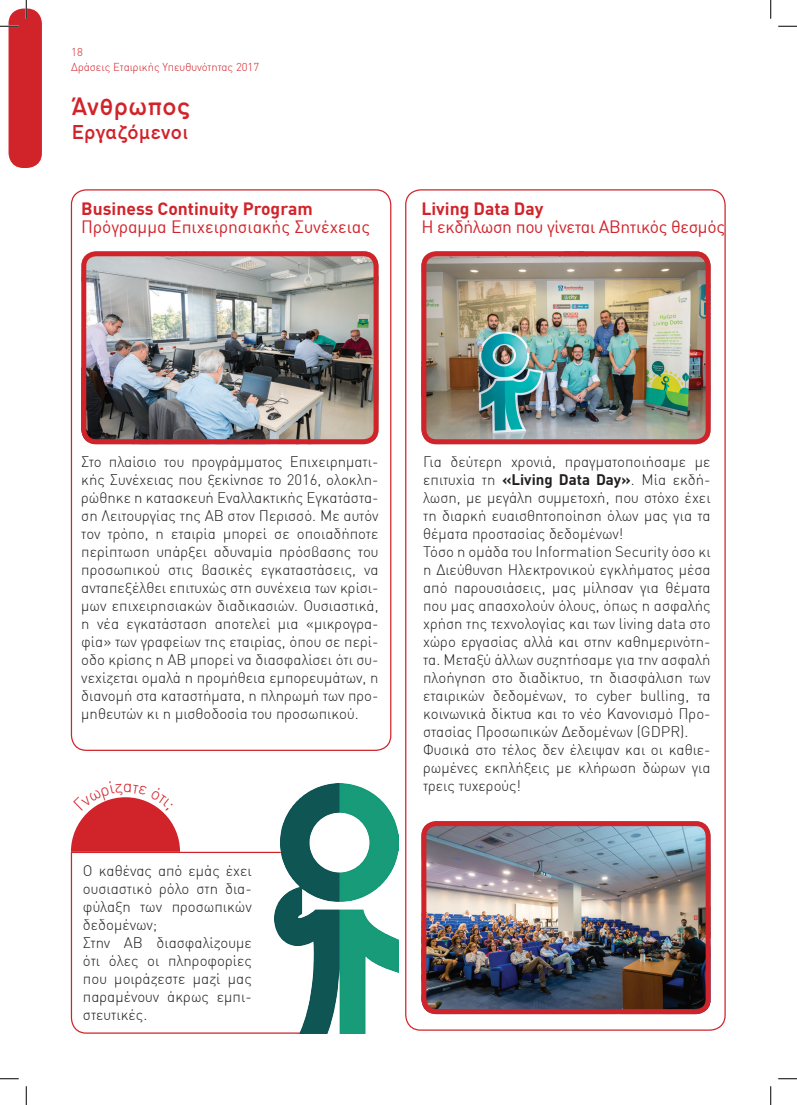
<style>
.page{position:relative;width:797px;height:1105px;background:#fff}
.page>*{position:absolute;margin:0;border:0;box-sizing:border-box;transform-origin:0 0}
.t1{font:500 25px "CF Dromon";letter-spacing:-.005em;color:#d1232a}
.t2{font:500 20px "CF Dromon";letter-spacing:-.015em;color:#d1232a}
.t3{font:17.5px "DIN Greek";letter-spacing:-.01em;color:#d1232a}
.t4{font:700 17.5px "DIN Greek";color:#d1232a}
.t5{font:300 15px/18px "DIN Greek";color:#231f20}
.t6{font:300 11.25px "DIN Greek";color:#d1232a}
.s1{font-weight:700}
</style>
<div class="page">
<div style="left:9px;top:9px;width:33px;height:159px;background:#d1232a;border-radius:15px"></div>
<svg style="left:70px;top:851px;width:204px;height:183px"></svg>
<img style="left:87px;top:257px;width:291px;height:187px">
<div style="left:81px;top:251px;width:297px;height:193px;border:5px solid #d1232a;border-radius:13px"></div>
<img style="left:427px;top:257px;width:283px;height:187px">
<div style="left:421px;top:251px;width:289px;height:193px;border:5px solid #d1232a;border-radius:13px"></div>
<img style="left:427px;top:822px;width:283px;height:192px">
<div style="left:421px;top:821px;width:289px;height:193px;border:5px solid #d1232a;border-radius:13px"></div>
<img style="left:274px;top:783px;width:124px;height:251px">
<svg style="left:0;top:25px;width:19px;height:2px"></svg>
<svg style="left:778px;top:25px;width:19px;height:2px"></svg>
<svg style="left:0;top:1078px;width:19px;height:1px"></svg>
<svg style="left:778px;top:1078px;width:19px;height:1px"></svg>
<svg style="left:25px;top:0;width:2px;height:19px"></svg>
<svg style="left:25px;top:1086px;width:2px;height:19px"></svg>
<svg style="left:770px;top:0;width:1px;height:19px"></svg>
<svg style="left:770px;top:1086px;width:1px;height:19px"></svg>
<svg style="left:71px;top:797px;width:109px;height:55px"></svg>
<p class="t6" style="left:71px;top:46px;width:13px">18</p>
<p class="t6" style="left:71px;top:61px;width:189px">Δράσεις Εταιρικής Yπευθυνότητας 2017</p>
<h1 class="t1" style="left:71px;top:90px;width:120px">Άνθρωπος</h1>
<h2 class="t2" style="left:71px;top:119px;width:118px">Εργαζόμενοι</h2>
<p class="t4" style="left:81px;top:199px;width:233px">Business Continuity Program</p>
<p class="t3" style="left:81px;top:217px;width:290px">Πρόγραμμα Επιχειρησιακής Συνέχειας</p>
<p class="t4" style="left:421px;top:199px;width:124px">Living Data Day</p>
<p class="t3" style="left:421px;top:217px;width:305px">Η εκδήλωση που γίνεται ΑΒητικός θεσμός</p>
<p class="t5" style="left:81px;top:453px;width:299px;text-align:justify">Στο πλαίσιο του προγράμματος Επιχειρηματι&shy;κής Συνέχειας που ξεκίνησε το 2016, ολοκλη&shy;ρώθηκε η κατασκευή Εναλλακτικής Εγκατάστα&shy;ση Λειτουργίας της ΑΒ στον Περισσό. Με αυτόν τον τρόπο, η εταιρία μπορεί σε οποιαδήποτε περίπτωση υπάρξει αδυναμία πρόσβασης του προσωπικού στις βασικές εγκαταστάσεις, να ανταπεξέλθει επιτυχώς στη συνέχεια των κρίσι&shy;μων επιχειρησιακών διαδικασιών. Ουσιαστικά, η νέα εγκατάσταση αποτελεί μια «μικρογρα&shy;φία» των γραφείων της εταιρίας, όπου σε περί&shy;οδο κρίσης η ΑΒ μπορεί να διασφαλίσει ότι συ&shy;νεχίζεται ομαλά η προμήθεια εμπορευμάτων, η διανομή στα καταστήματα, η πληρωμή των προ&shy;μηθευτών κι η μισθοδοσία του προσωπικού.</p>
<p class="t5" style="left:423px;top:453px;width:289px">Για δεύτερη χρονιά, πραγματοποιήσαμε με επιτυχία τη <span class="s1">«Living Data Day»</span>. Μία εκδή&shy;λωση, με μεγάλη συμμετοχή, που στόχο έχει τη διαρκή ευαισθητοποίηση όλων μας για τα θέματα προστασίας δεδομένων!<br>Τόσο η ομάδα του Information Security όσο κι η Διεύθυνση Ηλεκτρονικού εγκλήματος μέσα από παρουσιάσεις, μας μίλησαν για θέματα που μας απασχολούν όλους, όπως η ασφαλής χρήση της τεχνολογίας και των living data στο χώρο εργασίας αλλά και στην καθημερινότη&shy;τα. Μεταξύ άλλων συζητήσαμε για την ασφαλή πλοήγηση στο διαδίκτυο, τη διασφάλιση των εταιρικών δεδομένων, το cyber bulling, τα κοινωνικά δίκτυα και το νέο Κανονισμό Προ&shy;στασίας Προσωπικών Δεδομένων (GDPR).<br>Φυσικά στο τέλος δεν έλειψαν και οι καθιε&shy;ρωμένες εκπλήξεις με κλήρωση δώρων για τρεις τυχερούς!</p>
<p class="t5" style="left:83px;top:862px;width:170px">Ο καθένας από εμάς έχει ουσιαστικό ρόλο στη δια&shy;φύλαξη των προσωπικών δεδομένων;<br>Στην ΑΒ διασφαλίζουμε ότι όλες οι πληροφορίες που μοιράζεστε μαζί μας παραμένουν άκρως εμπι&shy;στευτικές.</p>
</div>
